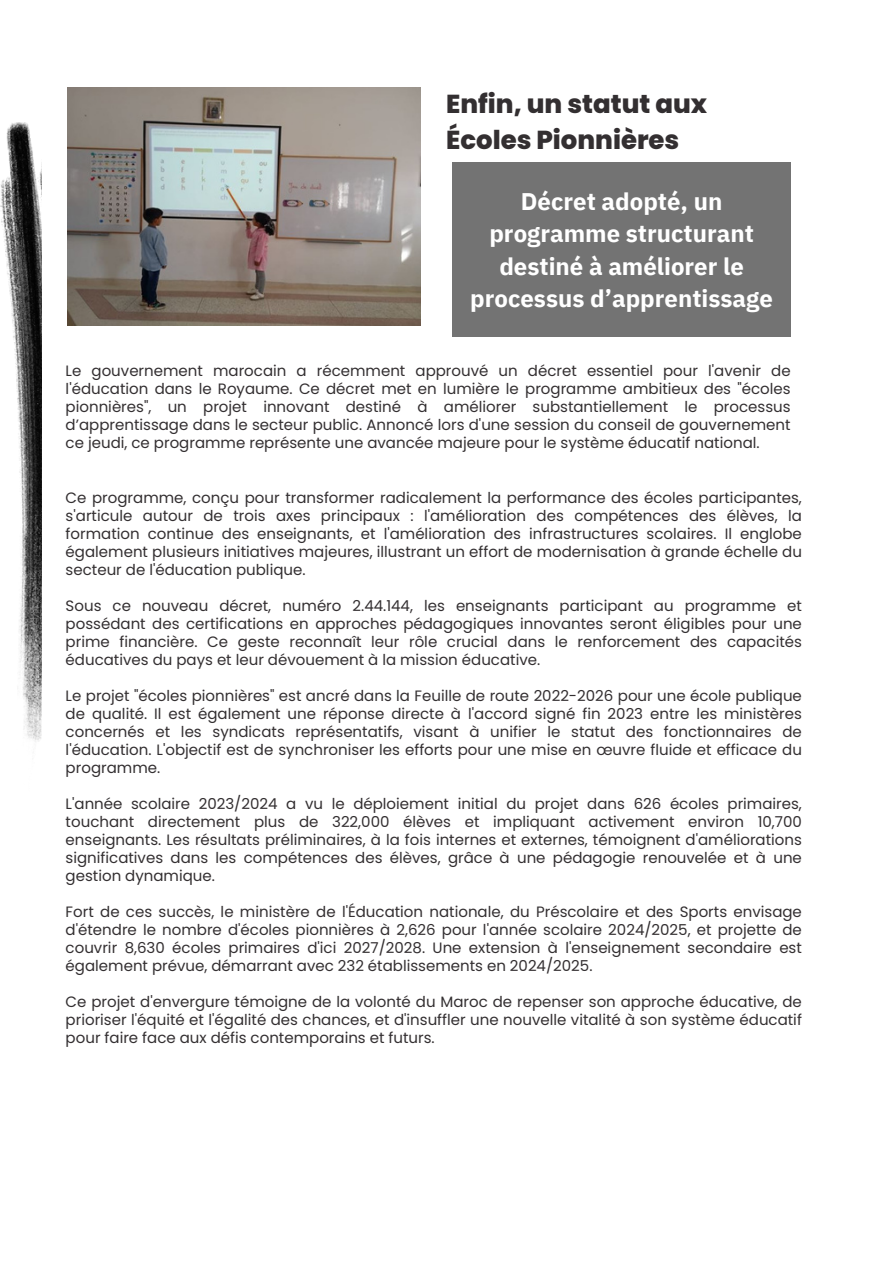
<style>
.page{position:relative;width:894px;height:1264px;background:#fff}
.page>*{position:absolute;margin:0;border:0;box-sizing:border-box;transform-origin:0 0}
.t1{font:800 25.95px/35.8px "Poppins";color:#332f31}
.t2{font:700 24px/32.7px "IBM Plex Sans";color:#fff;text-align:center}
.t3{font:15px/18px "Poppins";color:#332f31;text-align:justify}
</style>
<div class="page">
<img style="left:0;top:122px;width:41px;height:620px">
<img style="left:68px;top:88px;width:352px;height:237px">
<div style="left:452px;top:162px;width:338px;height:175px;background:#737373"></div>
<h1 class="t1" style="left:446px;top:86px;width:262px">Enfin, un statut aux<br>Écoles Pionnières</h1>
<h1 class="t2" style="left:470px;top:184px;width:304px">Décret adopté, un programme structurant destiné à améliorer le processus d’apprentissage</h1>
<p class="t3" style="left:66px;top:362px;width:726px">Le gouvernement marocain a récemment approuvé un décret essentiel pour l'avenir de l'éducation dans le Royaume. Ce décret met en lumière le programme ambitieux des "écoles pionnières", un projet innovant destiné à améliorer substantiellement le processus d’apprentissage dans le secteur public. Annoncé lors d'une session du conseil de gouvernement ce jeudi, ce programme représente une avancée majeure pour le système éducatif national.</p>
<p class="t3" style="left:66px;top:488px;width:737px">Ce programme, conçu pour transformer radicalement la performance des écoles participantes, s'articule autour de trois axes principaux : l'amélioration des compétences des élèves, la formation continue des enseignants, et l'amélioration des infrastructures scolaires. Il englobe également plusieurs initiatives majeures, illustrant un effort de modernisation à grande échelle du secteur de l'éducation publique.</p>
<p class="t3" style="left:66px;top:596px;width:737px">Sous ce nouveau décret, numéro 2.44.144, les enseignants participant au programme et possédant des certifications en approches pédagogiques innovantes seront éligibles pour une prime financière. Ce geste reconnaît leur rôle crucial dans le renforcement des capacités éducatives du pays et leur dévouement à la mission éducative.</p>
<p class="t3" style="left:66px;top:686px;width:737px">Le projet "écoles pionnières" est ancré dans la Feuille de route 2022-2026 pour une école publique de qualité. Il est également une réponse directe à l'accord signé fin 2023 entre les ministères concernés et les syndicats représentatifs, visant à unifier le statut des fonctionnaires de l'éducation. L'objectif est de synchroniser les efforts pour une mise en œuvre fluide et efficace du programme.</p>
<p class="t3" style="left:66px;top:794px;width:737px">L'année scolaire 2023/2024 a vu le déploiement initial du projet dans 626 écoles primaires, touchant directement plus de 322,000 élèves et impliquant activement environ 10,700 enseignants. Les résultats préliminaires, à la fois internes et externes, témoignent d'améliorations significatives dans les compétences des élèves, grâce à une pédagogie renouvelée et à une gestion dynamique.</p>
<p class="t3" style="left:66px;top:902px;width:737px">Fort de ces succès, le ministère de l'Éducation nationale, du Préscolaire et des Sports envisage d'étendre le nombre d'écoles pionnières à 2,626 pour l'année scolaire 2024/2025, et projette de couvrir 8,630 écoles primaires d'ici 2027/2028. Une extension à l'enseignement secondaire est également prévue, démarrant avec 232 établissements en 2024/2025.</p>
<p class="t3" style="left:66px;top:992px;width:737px">Ce projet d'envergure témoigne de la volonté du Maroc de repenser son approche éducative, de prioriser l'équité et l'égalité des chances, et d'insuffler une nouvelle vitalité à son système éducatif pour faire face aux défis contemporains et futurs.</p>
</div>
